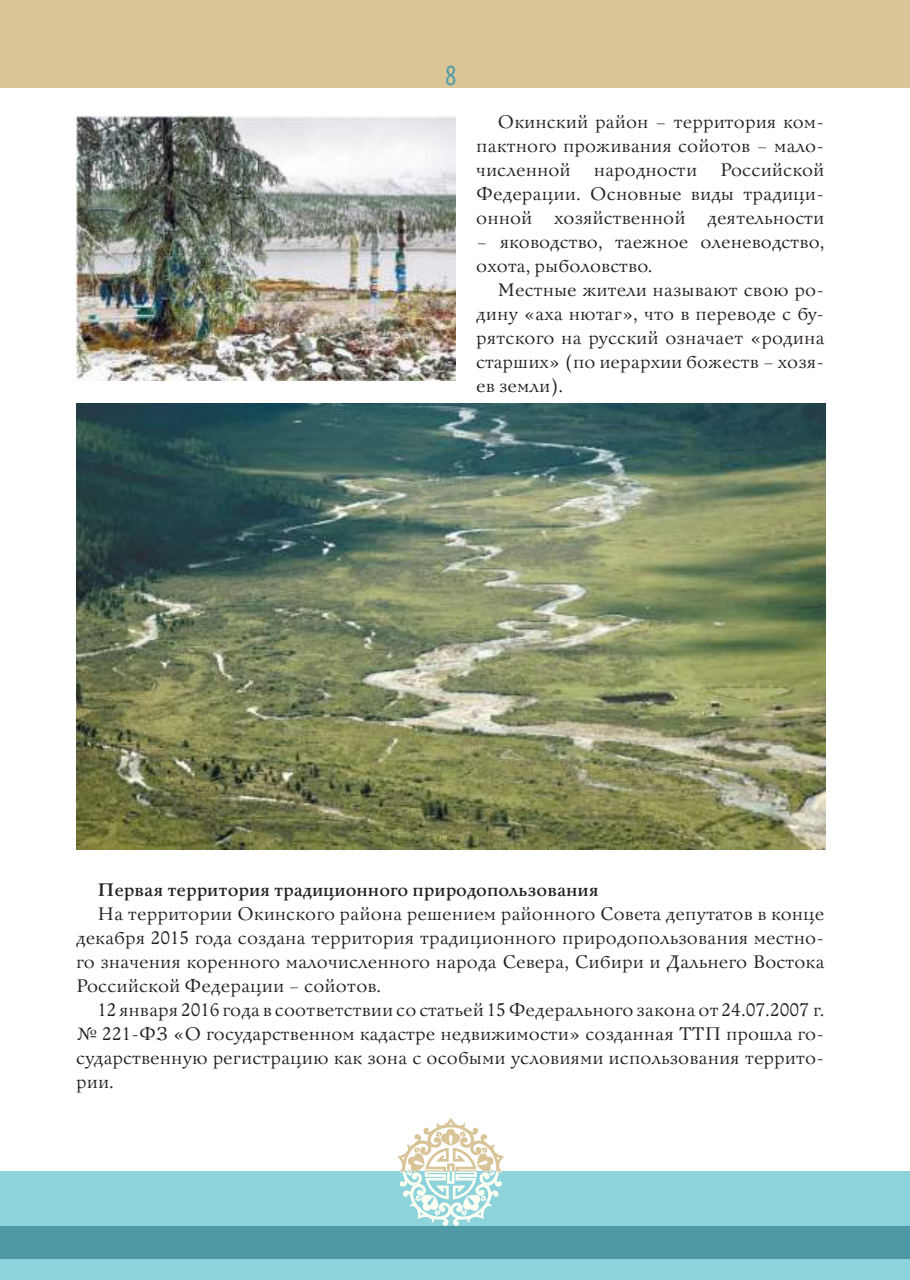
<style>
.page{position:relative;width:910px;height:1280px;background:#fff}
.page>*{position:absolute;margin:0;border:0;box-sizing:border-box;transform-origin:0 0}
.t1{font:condensed 27px "PT Sans";color:#4d99a5}
.t2{font:18px/24px "Bannikova";color:#241f1f;text-align:justify}
.t3{font:700 18px "Bannikova";color:#241f1f}
</style>
<div class="page">
<div style="left:0;top:0;width:910px;height:87px;background:#d9c598"></div>
<div style="left:0;top:1171px;width:910px;height:109px;background:#8cd3dc"></div>
<div style="left:0;top:1226px;width:910px;height:33px;background:#4d99a5"></div>
<svg style="left:397px;top:1117px;width:107px;height:109px"></svg>
<img style="left:77px;top:403px;width:748px;height:447px">
<img style="left:76px;top:117px;width:379px;height:263px">
<h1 class="t1" style="left:445px;top:60px;width:14px">8</h1>
<p class="t2" style="left:476px;top:110px;width:350px;text-indent:21px">Окинский район – территория ком&shy;пактного проживания сойотов – мало&shy;численной</p>
<p class="t2" style="left:476px;top:158px;width:350px;text-indent:244px">Российской Федерации. Основные виды традици&shy;онной хозяйственной деятельности</p>
<p class="t2" style="left:476px;top:230px;width:350px">– яководство, таежное оленеводство, охота, рыболовство.</p>
<p class="t2" style="left:476px;top:278px;width:350px;text-indent:21px">Местные жители называют свою ро&shy;дину «аха нютаг», что в переводе с бу&shy;рятского на русский означает «родина старших» (по иерархии божеств – хозя&shy;ев земли).</p>
<p class="t2" style="left:594px;top:158px;width:105px">народности</p>
<p class="t3" style="left:97px;top:879px;width:503px">Первая территория традиционного природопользования</p>
<p class="t2" style="left:76px;top:902px;width:750px;text-indent:21px">На территории Окинского района решением районного Совета депутатов в конце декабря 2015 года создана территория традиционного природопользования местно&shy;го значения коренного малочисленного народа Севера, Сибири и Дальнего Востока Российской Федерации – сойотов.</p>
<p class="t2" style="left:76px;top:998px;width:750px;text-indent:21px">12 января 2016 года в соответствии со статьей 15 Федерального закона от 24.07.2007 г. № 221-ФЗ «О государственном кадастре недвижимости» созданная ТТП прошла го&shy;сударственную регистрацию как зона с особыми условиями использования террито&shy;рии.</p>
</div>
